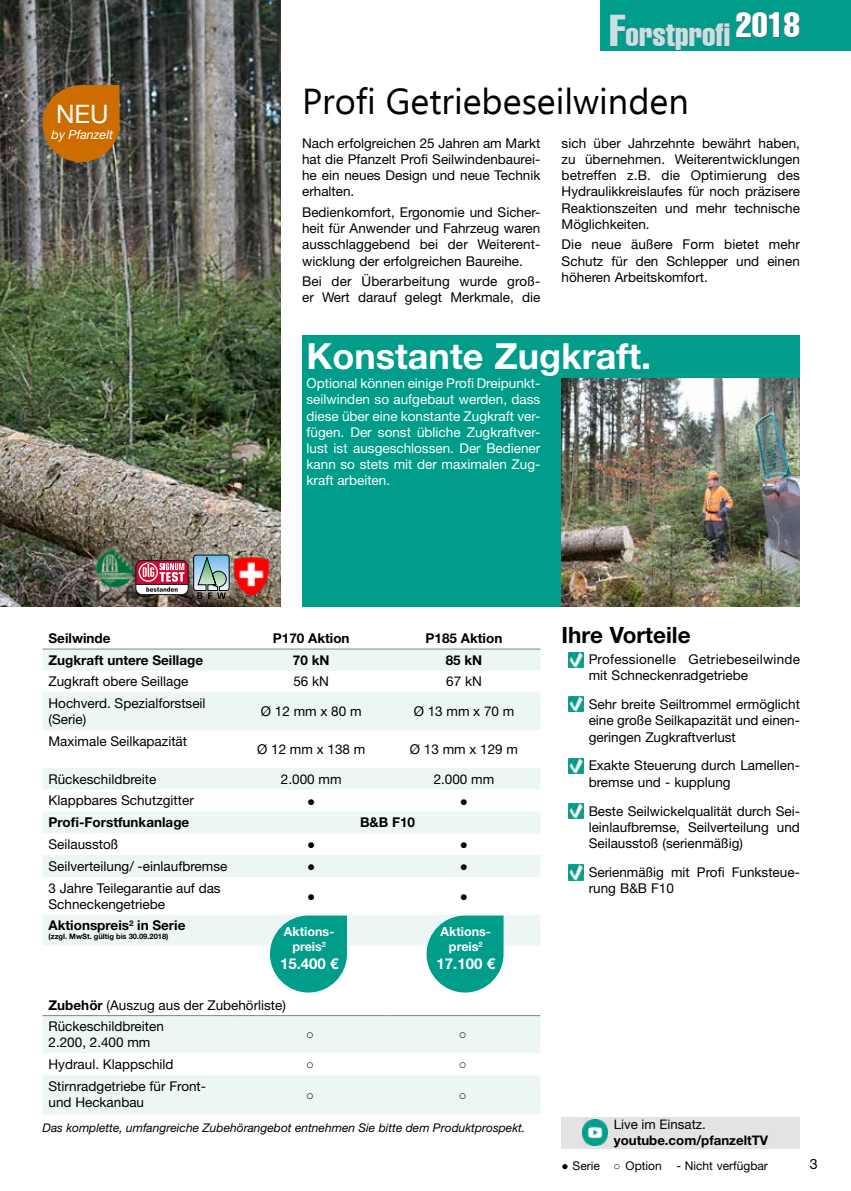
<style>
.page{position:relative;width:851px;height:1191px;background:#fff}
.page>*{position:absolute;margin:0;border:0;box-sizing:border-box;transform-origin:0 0}
.t1{font:36px "Ebrima";color:#000}
.t2{font:700 36px "Helvetica Neue LT Pro";color:#fff}
.t3{font:extra-condensed 31.5px "Helvetica";color:#c3e3de}
.t4{font:25.5px "Helvetica Neue LT Pro";color:#fff}
.t5{font:700 22.5px "Helvetica Neue LT Pro";color:#000}
.t6{font:700 15px "Helvetica Neue LT Pro";color:#fff}
.t7{font:14.25px "Helvetica Neue LT Pro";color:#000}
.t8{font:13.5px/16.2px "Helvetica Neue LT Pro";color:#000}
.t9{font:13.5px/16.2px "Helvetica Neue LT Pro";color:#fff;text-align:justify}
.t10{font:700 13.5px "Helvetica Neue LT Pro";color:#000}
.t11{font:13.5px "Arial Narrow";color:#000}
.t12{font:700 13.2px "Helvetica Neue LT Pro";color:#000}
.t13{font:13.2px "Helvetica Neue LT Pro";color:#000}
.t14{font:700 12.6px/15.1px "Helvetica Neue LT Pro";color:#fff;text-align:center}
.t15{font:italic 12.6px "Helvetica Neue LT Pro";color:#fff}
.t16{font:italic 12px "Helvetica Neue LT Pro";color:#000}
.t17{font:12px "Helvetica Neue LT Pro";color:#000}
.t18{font:700 9.15px "Arial";color:#000;scale:.93 1}
.t19{font:700 7.5px "Helvetica Neue LT Pro";color:#000}
.s1{font-size:43.5px}
.s2{font-weight:700}
.s3{font-family:"Arial"}
.s4{font-family:"Arial Narrow"}
</style>
<div class="page">
<div style="left:600px;top:0;width:250px;height:51px;background:#009d8b"></div>
<svg style="left:610px;top:12px;width:190px;height:39px"></svg>
<img style="left:0;top:0;width:281px;height:606px">
<svg style="left:87px;top:541px;width:55px;height:66px"></svg>
<img style="left:93px;top:551px;width:40px;height:51px">
<svg style="left:184px;top:545px;width:55px;height:62px"></svg>
<img style="left:136px;top:554px;width:93px;height:45px">
<div style="left:136px;top:560px;width:52px;height:35px;border:1px solid #141717;border-radius:6px"></div>
<hr style="left:136px;top:584px;width:52px;height:1px;background:#141717">
<img style="left:234px;top:557px;width:35px;height:38px">
<img style="left:568px;top:652px;width:15px;height:15px">
<img style="left:568px;top:696px;width:15px;height:15px">
<img style="left:568px;top:758px;width:15px;height:15px">
<img style="left:568px;top:803px;width:15px;height:16px">
<img style="left:568px;top:864px;width:15px;height:16px">
<svg style="left:43px;top:649px;width:497px;height:465px;fill:#f1f8f8"></svg>
<hr style="left:43px;top:648px;width:192px;height:1px;background:#838382">
<hr style="left:235px;top:648px;width:152px;height:1px;background:#838382">
<hr style="left:387px;top:648px;width:153px;height:1px;background:#838382">
<hr style="left:43px;top:1015px;width:192px;height:1px;background:#838382">
<hr style="left:235px;top:1015px;width:152px;height:1px;background:#838382">
<hr style="left:387px;top:1015px;width:153px;height:1px;background:#838382">
<svg style="left:43px;top:85px;width:76px;height:77px;background:#bb6a0d"></svg>
<svg style="left:270px;top:915px;width:77px;height:77px;background:#28ac9d"></svg>
<svg style="left:426px;top:915px;width:77px;height:77px;background:#29ac9d"></svg>
<div style="left:561px;top:1116px;width:238px;height:32px;background:#e3e3e3"></div>
<img style="left:582px;top:1119px;width:25px;height:26px">
<div style="left:302px;top:335px;width:497px;height:271px;background:#009d8b"></div>
<img style="left:561px;top:378px;width:238px;height:228px">
<h3 class="t4" style="left:56px;top:99px;width:54px">NEU</h3>
<p class="t15" style="left:52px;top:126px;width:63px">by Pfanzelt</p>
<h2 class="t3" style="left:609px;top:15px;width:192px"><span class="s1">F</span>orstprofi <sup>2018</sup></h2>
<h1 class="t1" style="left:302px;top:75px;width:388px">Profi Getriebeseilwinden</h1>
<p class="t8" style="left:302px;top:135px;width:240px;text-align:justify">Nach erfolgreichen 25 Jahren am Markt hat die Pfanzelt Profi Seilwindenbaurei&shy;he ein neues Design und neue Technik erhalten.</p>
<p class="t8" style="left:302px;top:204px;width:240px;text-align:justify">Bedienkomfort, Ergonomie und Sicher&shy;heit für Anwender und Fahrzeug waren ausschlaggebend bei der Weiterent&shy;wicklung der erfolgreichen Baureihe.</p>
<p class="t8" style="left:302px;top:273px;width:240px">Bei der Überarbeitung wurde groß&shy;er Wert darauf gelegt Merkmale, die</p>
<p class="t8" style="left:561px;top:135px;width:240px;text-align:justify">sich über Jahrzehnte bewährt haben, zu übernehmen. Weiterentwicklungen betreffen z.B. die Optimierung des Hydraulikkreislaufes für noch präzisere Reaktionszeiten und mehr technische Möglichkeiten.</p>
<p class="t8" style="left:561px;top:236px;width:240px;text-align:justify">Die neue äußere Form bietet mehr Schutz für den Schlepper und einen höheren Arbeitskomfort.</p>
<h1 class="t2" style="left:306px;top:333px;width:346px">Konstante Zugkraft.</h1>
<p class="t9" style="left:306px;top:375px;width:235px">Optional können einige Profi Dreipunkt&shy;seilwinden so aufgebaut werden, dass diese über eine konstante Zugkraft ver&shy;fügen. Der sonst übliche Zugkraftver&shy;lust ist ausgeschlossen. Der Bediener kann so stets mit der maximalen Zug&shy;kraft arbeiten.</p>
<p class="t18" style="left:197px;top:590px;width:8px">B</p>
<p class="t10" style="left:49px;top:629px;width:63px">Seilwinde</p>
<p class="t10" style="left:273px;top:629px;width:78px">P170 Aktion</p>
<p class="t10" style="left:425px;top:629px;width:78px">P185 Aktion</p>
<p class="t10" style="left:49px;top:651px;width:156px">Zugkraft untere Seillage</p>
<p class="t10" style="left:293px;top:651px;width:38px">70 kN</p>
<p class="t10" style="left:445px;top:651px;width:38px">85 kN</p>
<p class="t8" style="left:49px;top:673px;width:141px">Zugkraft obere Seillage</p>
<p class="t8" style="left:293px;top:673px;width:37px">56 kN</p>
<p class="t8" style="left:446px;top:673px;width:37px">67 kN</p>
<p class="t8" style="left:49px;top:695px;width:158px">Hochverd. Spezialforstseil (Serie)</p>
<p class="t8" style="left:261px;top:703px;width:102px">Ø 12 mm x 80 m</p>
<p class="t8" style="left:413px;top:703px;width:102px">Ø 13 mm x 70 m</p>
<p class="t8" style="left:49px;top:732px;width:140px">Maximale Seilkapazität</p>
<p class="t8" style="left:257px;top:740px;width:110px">Ø 12 mm x 138 m</p>
<p class="t8" style="left:410px;top:740px;width:110px">Ø 13 mm x 129 m</p>
<p class="t8" style="left:49px;top:770px;width:109px">Rückeschildbreite</p>
<p class="t8" style="left:281px;top:770px;width:62px">2.000 mm</p>
<p class="t8" style="left:433px;top:770px;width:62px">2.000 mm</p>
<p class="t8" style="left:49px;top:792px;width:147px">Klappbares Schutzgitter</p>
<p class="t11" style="left:307px;top:791px;width:10px">●</p>
<p class="t11" style="left:460px;top:791px;width:10px">●</p>
<p class="t10" style="left:49px;top:814px;width:142px">Profi-Forstfunkanlage</p>
<p class="t10" style="left:360px;top:814px;width:57px">B&amp;B F10</p>
<p class="t8" style="left:49px;top:835px;width:71px">Seilausstoß</p>
<p class="t11" style="left:307px;top:834px;width:10px">●</p>
<p class="t11" style="left:460px;top:834px;width:10px">●</p>
<p class="t8" style="left:49px;top:857px;width:180px">Seilverteilung/ -einlaufbremse</p>
<p class="t11" style="left:307px;top:856px;width:10px">●</p>
<p class="t11" style="left:460px;top:856px;width:10px">●</p>
<p class="t8" style="left:49px;top:879px;width:174px">3 Jahre Teilegarantie auf das<br>Schneckengetriebe</p>
<p class="t11" style="left:307px;top:886px;width:10px">●</p>
<p class="t11" style="left:460px;top:886px;width:10px">●</p>
<p class="t10" style="left:49px;top:917px;width:138px">Aktionspreis<sup>2</sup> in Serie</p>
<p class="t19" style="left:49px;top:932px;width:121px">(zzgl. MwSt. gültig bis 30.09.2018)</p>
<p class="t14" style="left:284px;top:923px;width:52px">Aktions&shy;preis<sup>2</sup></p>
<p class="t6" style="left:280px;top:954px;width:60px">15.400 €</p>
<p class="t14" style="left:440px;top:923px;width:52px">Aktions&shy;preis<sup>2</sup></p>
<p class="t6" style="left:436px;top:954px;width:60px">17.100 €</p>
<p class="t8" style="left:49px;top:993px;width:239px;line-height:21.6px"><span class="s2">Zubehör</span> (Auszug aus der Zubehörliste)<br>Rückeschildbreiten</p>
<p class="t8" style="left:49px;top:1034px;width:103px">2.200, 2.400 mm</p>
<p class="t11" style="left:307px;top:1024px;width:10px">○</p>
<p class="t11" style="left:460px;top:1024px;width:10px">○</p>
<p class="t8" style="left:49px;top:1055px;width:127px">Hydraul. Klappschild</p>
<p class="t11" style="left:307px;top:1054px;width:10px">○</p>
<p class="t11" style="left:460px;top:1054px;width:10px">○</p>
<p class="t8" style="left:49px;top:1077px;width:159px">Stirnradgetriebe für Front&shy;und Heckanbau</p>
<p class="t11" style="left:307px;top:1085px;width:10px">○</p>
<p class="t11" style="left:460px;top:1085px;width:10px">○</p>
<p class="t16" style="left:43px;top:1119px;width:484px">Das komplette, umfangreiche Zubehörangebot entnehmen Sie bitte dem Produktprospekt.</p>
<h3 class="t5" style="left:561px;top:621px;width:130px">Ihre Vorteile</h3>
<p class="t8" style="left:588px;top:650px;width:213px;text-indent:-16px">• Professionelle Getriebeseilwinde mit Schneckenradgetriebe</p>
<p class="t8" style="left:588px;top:696px;width:213px;text-align:justify;text-indent:-16px">• Sehr breite Seiltrommel ermöglicht eine große Seilkapazität und einen&shy;geringen Zugkraftverlust</p>
<p class="t8" style="left:588px;top:757px;width:213px;text-indent:-16px">• Exakte Steuerung durch Lamellen&shy;bremse und - kupplung</p>
<p class="t8" style="left:588px;top:802px;width:213px;text-align:justify;text-indent:-16px">• Beste Seilwickelqualität durch Sei&shy;leinlaufbremse, Seilverteilung und Seilausstoß (serienmäßig)</p>
<p class="t8" style="left:588px;top:863px;width:213px;text-indent:-16px">• Serienmäßig mit Profi Funksteue&shy;rung B&amp;B F10</p>
<p class="t13" style="left:613px;top:1116px;width:93px">Live im Einsatz.</p>
<p class="t12" style="left:613px;top:1132px;width:156px">youtube.com/pfanzeltTV</p>
<p class="t17" style="left:561px;top:1158px;width:208px"><span class="s3">●</span> Serie <span class="s4">○</span> Option - Nicht verfügbar</p>
<p class="t7" style="left:809px;top:1155px;width:9px">3</p>
</div>
